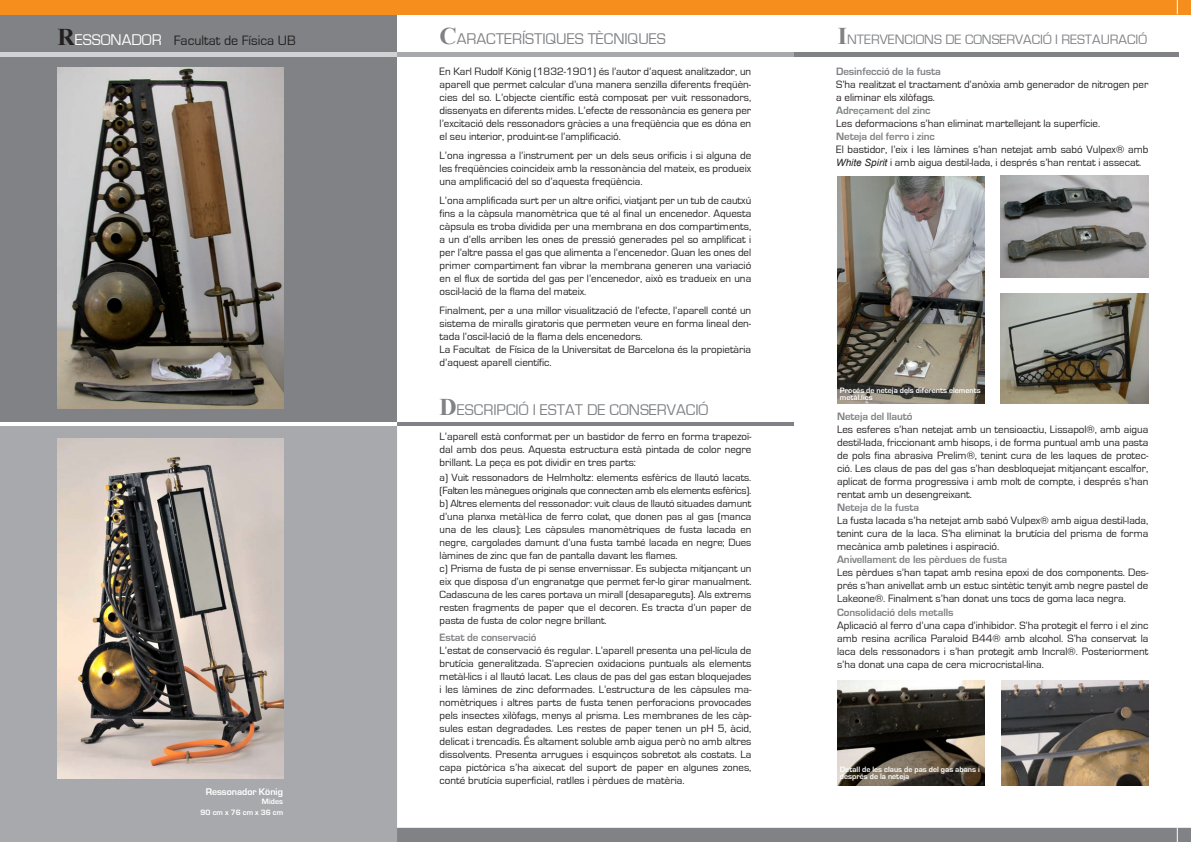
<style>
.page{position:relative;width:1191px;height:842px;background:#fff}
.page>*{position:absolute;margin:0;border:0;box-sizing:border-box;transform-origin:0 0}
.t1{font:16px "Eurostile";color:#808285}
.t2{font:14px "Eurostile";color:#808285}
.t3{font:14px "Eurostile";color:#231f20}
.t4{font:11px/13px "Eurostile";color:#231f20;text-align:justify}
.t5{font:700 11px "Eurostile";letter-spacing:-.01em;color:#808285}
.t6{font:10.8px/13px "Eurostile";color:#231f20;text-align:justify}
.t7{font:10.8px/13px "Eurostile";letter-spacing:-.02em;color:#231f20}
.t8{font:700 10px "Eurostile";color:#fff}
.t9{font:700 8px/7px "Eurostile";color:#fff}
.s1{font-family:"Times New Roman";font-weight:700;font-size:24px}
.s2{font-size:16px;color:#fff}
.s3{font-family:"Arial";font-style:italic;font-size:10px}
</style>
<div class="page">
<div style="left:0;top:14px;width:397px;height:408px;background:#808285"></div>
<div style="left:0;top:0;width:1191px;height:14px;background:#f68e1e"></div>
<div style="left:0;top:426px;width:397px;height:402px;background:#a8a9ad"></div>
<div style="left:378px;top:52px;width:416px;height:5px;background:#a8a9ad"></div>
<img style="left:58px;top:68px;width:225px;height:340px">
<div style="left:794px;top:52px;width:384px;height:5px;background:#808285"></div>
<div style="left:0;top:52px;width:397px;height:5px;background:#d1d2d4"></div>
<img style="left:837px;top:681px;width:147px;height:104px">
<svg style="left:1176px;top:0;width:1px;height:14px"></svg>
<svg style="left:0;top:828px;width:1191px;height:14px;background:#8d8f92"></svg>
<img style="left:1001px;top:681px;width:147px;height:104px">
<img style="left:1001px;top:175px;width:147px;height:103px">
<img style="left:1001px;top:293px;width:147px;height:111px">
<img style="left:837px;top:176px;width:147px;height:228px">
<img style="left:58px;top:438px;width:225px;height:341px">
<hr style="left:397px;top:422px;width:397px;height:4px;background:#808285">
<p class="t3" style="left:58px;top:33px;width:240px"><span class="s1">R</span><span class="s2">ESSONADOR</span> Facultat de Física UB</p>
<p class="t1" style="left:439px;top:30px;width:228px"><span class="s1">C</span>ARACTERÍSTIQUES TÈCNIQUES</p>
<p class="t8" style="left:206px;top:786px;width:79px">Ressonador König</p>
<p class="t9" style="left:262px;top:798px;width:23px">Mides</p>
<p class="t9" style="left:201px;top:809px;width:84px">90 cm x 76 cm x 36 cm</p>
<p class="t4" style="left:439px;top:65px;width:313px">En Karl Rudolf König (1832-1901) és l’autor d’aquest analitzador, un aparell que permet calcular d’una manera senzilla diferents freqüèn&shy;cies del so. L’objecte científic està composat per vuit ressonadors, dissenyats en diferents mides. L’efecte de ressonància es genera per l’excitació dels ressonadors gràcies a una freqüència que es dóna en el seu interior, produint-se l’amplificació.</p>
<p class="t4" style="left:439px;top:149px;width:313px">L’ona ingressa a l’instrument per un dels seus orificis i si alguna de les freqüències coincideix amb la ressonància del mateix, es produeix una amplificació del so d’aquesta freqüència.</p>
<p class="t4" style="left:439px;top:194px;width:313px">L’ona amplificada surt per un altre orifici, viatjant per un tub de cautxú fins a la càpsula manomètrica que té al final un encenedor. Aquesta càpsula es troba dividida per una membrana en dos compartiments, a un d’ells arriben les ones de pressió generades pel so amplificat i per l’altre passa el gas que alimenta a l’encenedor. Quan les ones del primer compartiment fan vibrar la membrana generen una variació en el flux de sortida del gas per l’encenedor, això es tradueix en una oscil-lació de la flama del mateix.</p>
<p class="t4" style="left:439px;top:304px;width:313px">Finalment, per a una millor visualització de l’efecte, l’aparell conté un sistema de miralls giratoris que permeten veure en forma lineal den&shy;tada l’oscil-lació de la flama dels encenedors.</p>
<p class="t4" style="left:439px;top:343px;width:313px">La Facultat de Física de la Universitat de Barcelona és la propietària d’aquest aparell científic.</p>
<p class="t1" style="left:439px;top:401px;width:270px"><span class="s1">D</span>ESCRIPCIÓ I ESTAT DE CONSERVACIÓ</p>
<p class="t4" style="left:439px;top:430px;width:313px">L’aparell està conformat per un bastidor de ferro en forma trapezoï&shy;dal amb dos peus. Aquesta estructura està pintada de color negre brillant. La peça es pot dividir en tres parts:</p>
<p class="t7" style="left:439px;top:471px;width:313px">a) Vuit ressonadors de Helmholtz: elements esfèrics de llautó lacats. (Falten les mànegues originals que connecten amb els elements esfèrics).</p>
<p class="t6" style="left:439px;top:497px;width:313px">b) Altres elements del ressonador: vuit claus de llautó situades damunt d’una planxa metàl-lica de ferro colat, que donen pas al gas (manca una de les claus); Les càpsules manomètriques de fusta lacada en negre, cargolades damunt d’una fusta també lacada en negre; Dues làmines de zinc que fan de pantalla davant les flames.</p>
<p class="t6" style="left:439px;top:562px;width:313px">c) Prisma de fusta de pi sense envernissar. Es subjecta mitjançant un eix que disposa d’un engranatge que permet fer-lo girar manualment.<br>Cadascuna de les cares portava un mirall (desapareguts). Als extrems resten fragments de paper que el decoren. Es tracta d’un paper de pasta de fusta de color negre brillant.</p>
<p class="t5" style="left:439px;top:631px;width:98px">Estat de conservació</p>
<p class="t4" style="left:439px;top:644px;width:313px">L’estat de conservació és regular. L’aparell presenta una pel-lícula de brutícia generalitzada. S’aprecien oxidacions puntuals als elements metàl-lics i al llautó lacat. Les claus de pas del gas estan bloquejades i les làmines de zinc deformades. L’estructura de les càpsules ma&shy;nomètriques i altres parts de fusta tenen perforacions provocades pels insectes xilòfags, menys al prisma. Les membranes de les càp&shy;sules estan degradades. Les restes de paper tenen un pH 5, àcid, delicat i trencadís. És altament soluble amb aigua però no amb altres dissolvents. Presenta arrugues i esquinços sobretot als costats. La capa pictòrica s’ha aixecat del suport de paper en algunes zones, conté brutícia superficial, ratlles i pèrdues de matèria.</p>
<p class="t2" style="left:837px;top:32px;width:311px"><span class="s1">I</span>NTERVENCIONS DE CONSERVACIÓ I RESTAURACIÓ</p>
<p class="t5" style="left:836px;top:65px;width:106px">Desinfecció de la fusta</p>
<p class="t4" style="left:836px;top:78px;width:314px">S’ha realitzat el tractament d’anòxia amb generador de nitrogen per a eliminar els xilòfags.</p>
<p class="t5" style="left:836px;top:104px;width:96px">Adreçament del zinc</p>
<p class="t4" style="left:836px;top:117px;width:265px">Les deformacions s’han eliminat martellejant la superfície.</p>
<p class="t5" style="left:836px;top:130px;width:100px">Neteja del ferro i zinc</p>
<p class="t4" style="left:836px;top:143px;width:314px">El bastidor, l’eix i les làmines s’han netejat amb sabó Vulpex® amb<br><span class="s3">White Spirit</span> i amb aigua destil-lada, i després s’han rentat i assecat.</p>
<p class="t9" style="left:840px;top:387px;width:142px">Procés de neteja dels diferents elements metàl.lics</p>
<p class="t5" style="left:837px;top:410px;width:77px">Neteja del llautó</p>
<p class="t4" style="left:837px;top:423px;width:313px">Les esferes s’han netejat amb un tensioactiu, Lissapol®, amb aigua destil-lada, friccionant amb hisops, i de forma puntual amb una pasta de pols fina abrasiva Prelim®, tenint cura de les laques de protec&shy;ció. Les claus de pas del gas s’han desbloquejat mitjançant escalfor, aplicat de forma progressiva i amb molt de compte, i després s’han rentat amb un desengreixant.</p>
<p class="t5" style="left:837px;top:501px;width:84px">Neteja de la fusta</p>
<p class="t4" style="left:837px;top:514px;width:313px">La fusta lacada s’ha netejat amb sabó Vulpex® amb aigua destil-lada, tenint cura de la laca. S’ha eliminat la brutícia del prisma de forma mecànica amb paletines i aspiració.</p>
<p class="t5" style="left:837px;top:554px;width:172px">Anivellament de les pèrdues de fusta</p>
<p class="t4" style="left:837px;top:566px;width:313px">Les pèrdues s’han tapat amb resina epoxi de dos components. Des&shy;prés s’han anivellat amb un estuc sintètic tenyit amb negre pastel de Lakeone®. Finalment s’han donat uns tocs de goma laca negra.</p>
<p class="t5" style="left:837px;top:606px;width:118px">Consolidació dels metalls</p>
<p class="t4" style="left:837px;top:619px;width:313px">Aplicació al ferro d’una capa d’inhibidor. S’ha protegit el ferro i el zinc amb resina acrílica Paraloid B44® amb alcohol. S’ha conservat la laca dels ressonadors i s’han protegit amb Incral®. Posteriorment s’ha donat una capa de cera microcristal-lina.</p>
<p class="t9" style="left:840px;top:766px;width:141px">Detall de les claus de pas del gas abans i</p>
<p class="t9" style="left:840px;top:773px;width:71px">després de la neteja</p>
</div>
